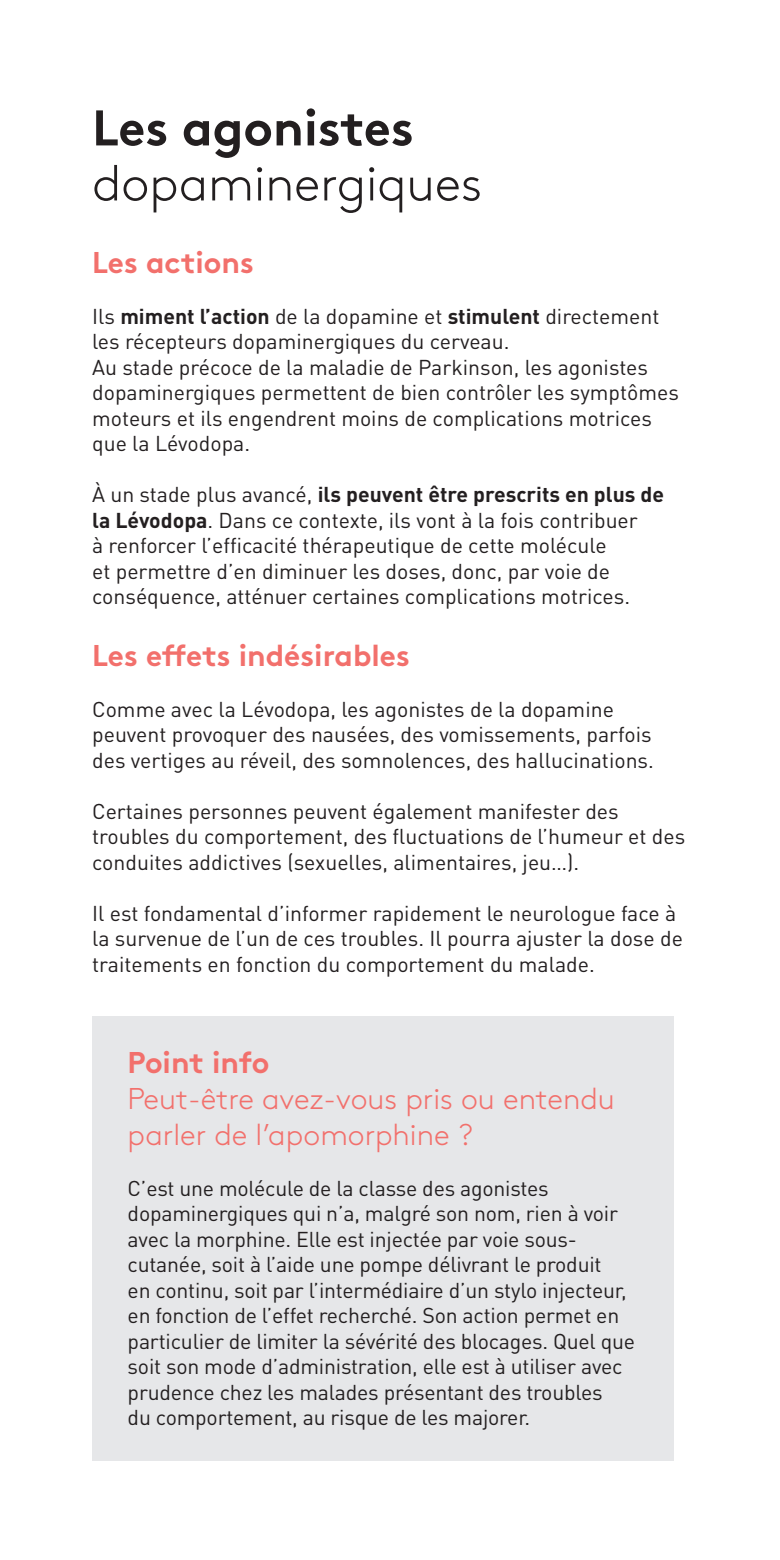
<style>
.page{position:relative;width:780px;height:1560px;background:#fff}
.page>*{position:absolute;margin:0;border:0;box-sizing:border-box;transform-origin:0 0}
.t1{font:300 50px "Brown";color:#231f20}
.t2{font:700 50px "Brown";color:#231f20}
.t3{font:300 30px/36px "Brown";color:#f2706c}
.t4{font:700 30px "Brown";color:#f2706c}
.t5{font:21.25px/25.5px "DIN Pro";color:#231f20}
.s1{font-weight:700}
</style>
<div class="page">
<div style="left:92px;top:1015px;width:581px;height:445px;background:#e6e7e9"></div>
<h1 class="t2" style="left:92px;top:87px;width:323px">Les agonistes</h1>
<h1 class="t1" style="left:92px;top:146px;width:391px">dopaminergiques</h1>
<h2 class="t4" style="left:92px;top:238px;width:163px">Les actions</h2>
<p class="t5" style="left:92px;top:302px;width:588px">Ils <span class="s1">miment l’action</span> de la dopamine et <span class="s1">stimulent</span> directement les récepteurs dopaminergiques du cerveau.<br>Au stade précoce de la maladie de Parkinson, les agonistes dopaminergiques permettent de bien contrôler les symptômes moteurs et ils engendrent moins de complications motrices que la Lévodopa.</p>
<p class="t5" style="left:92px;top:481px;width:573px">À un stade plus avancé, <span class="s1">ils peuvent être prescrits en plus de la Lévodopa</span>. Dans ce contexte, ils vont à la fois contribuer<br>à renforcer l’efficacité thérapeutique de cette molécule<br>et permettre d’en diminuer les doses, donc, par voie de conséquence, atténuer certaines complications motrices.</p>
<h2 class="t4" style="left:92px;top:631px;width:319px">Les effets indésirables</h2>
<p class="t5" style="left:92px;top:695px;width:563px">Comme avec la Lévodopa, les agonistes de la dopamine peuvent provoquer des nausées, des vomissements, parfois des vertiges au réveil, des somnolences, des hallucinations.</p>
<p class="t5" style="left:92px;top:797px;width:594px">Certaines personnes peuvent également manifester des troubles du comportement, des fluctuations de l’humeur et des conduites addictives (sexuelles, alimentaires, jeu…).</p>
<p class="t5" style="left:92px;top:899px;width:592px">Il est fondamental d’informer rapidement le neurologue face à la survenue de l’un de ces troubles. Il pourra ajuster la dose de traitements en fonction du comportement du malade.</p>
<h2 class="t4" style="left:128px;top:1037px;width:143px">Point info</h2>
<h2 class="t3" style="left:128px;top:1077px;width:488px">Peut-être avez-vous pris ou entendu parler de l’apomorphine ?</h2>
<p class="t5" style="left:128px;top:1174px;width:509px">C’est une molécule de la classe des agonistes dopaminergiques qui n’a, malgré son nom, rien à voir avec la morphine. Elle est injectée par voie sous&shy;cutanée, soit à l’aide une pompe délivrant le produit<br>en continu, soit par l’intermédiaire d’un stylo injecteur, en fonction de l’effet recherché. Son action permet en particulier de limiter la sévérité des blocages. Quel que soit son mode d’administration, elle est à utiliser avec prudence chez les malades présentant des troubles<br>du comportement, au risque de les majorer.</p>
</div>
